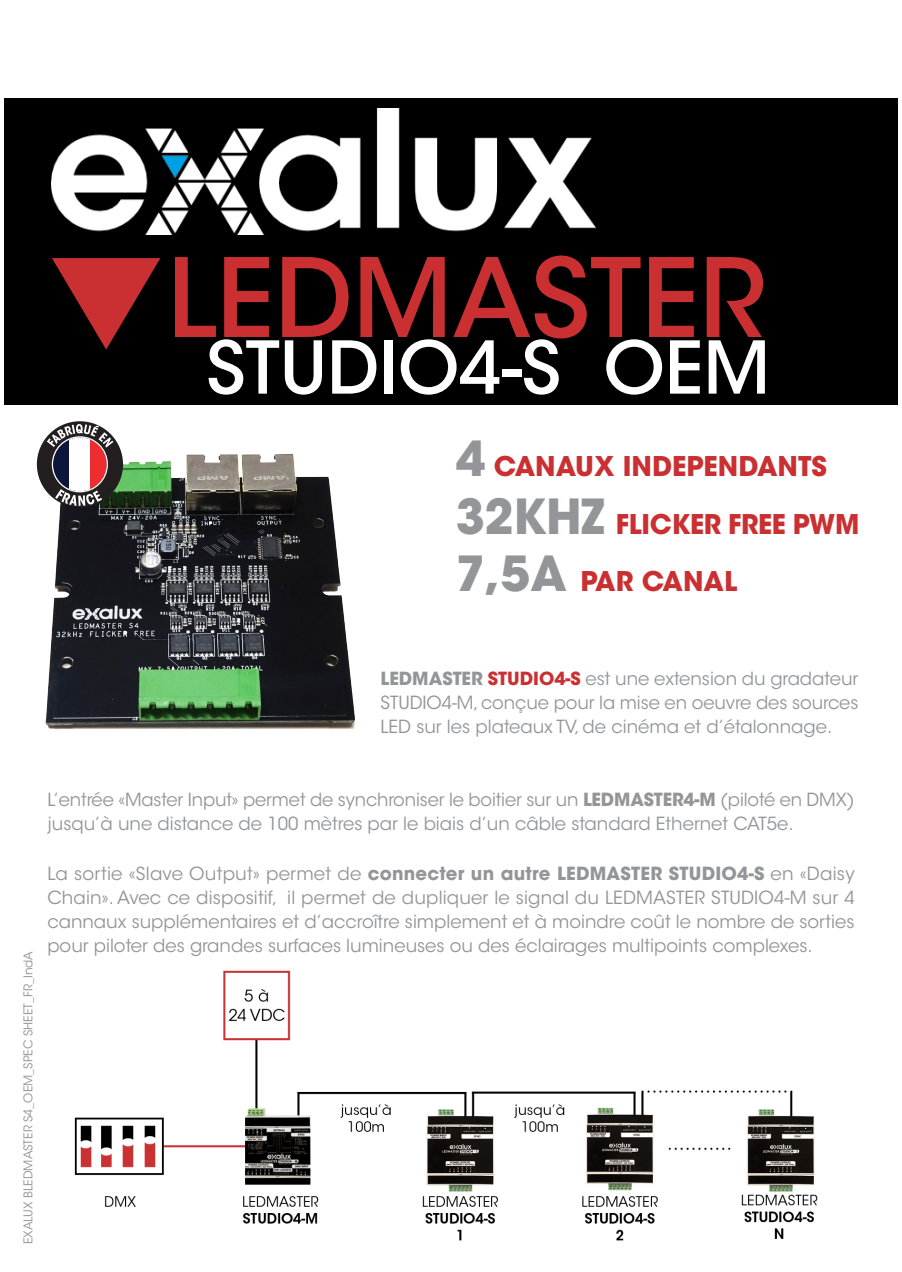
<style>
.page{position:relative;width:902px;height:1272px;background:#fff}
.page>*{position:absolute;margin:0;border:0;box-sizing:border-box;transform-origin:0 0}
.Accroches{font:500 108px "ITC Avant Garde Std";color:#ca3032}
.Accroches-2{font:500 72px "ITC Avant Garde Std";color:#fff}
.t1{font:700 27px "ITC Avant Garde Std";color:#ca3032}
.t2{font:18px/24px "ITC Avant Garde Std";color:#939598;text-align:justify}
.t3{font:12px "ITC Avant Garde Std";color:#939598}
.s1{font-size:48px;color:#939598}
.s2{font-weight:700}
.s3{font-weight:700;color:#ca3032}
</style>
<div class="page">
<img style="left:74px;top:970px;width:744px;height:271px">
<div style="left:4px;top:99px;width:893px;height:306px;background:#000"></div>
<img style="left:51px;top:109px;width:544px;height:126px">
<svg style="left:52px;top:258px;width:108px;height:91px"></svg>
<img style="left:36px;top:451px;width:319px;height:278px">
<div style="left:37px;top:421px;width:86px;height:86px;background:#231f20;border-radius:50%"></div>
<div style="left:43px;top:428px;width:73px;height:73px;border:10px solid #231f20;border-radius:50%"></div>
<svg style="left:47px;top:424px;width:66px;height:82px"></svg>
<p class="Accroches" style="left:167px;top:231px;width:599px">LEDMASTER</p>
<p class="Accroches-2" style="left:206px;top:323px;width:565px">STUDIO4-S OEM</p>
<p class="t1" style="left:456px;top:448px;width:372px"><span class="s1">4</span> CANAUX INDEPENDANTS</p>
<p class="t1" style="left:456px;top:506px;width:405px"><span class="s1">32KHZ</span> FLICKER FREE PWM</p>
<p class="t1" style="left:456px;top:564px;width:283px"><span class="s1">7,5A</span> PAR CANAL</p>
<p class="t2" style="left:380px;top:666px;width:479px"><span class="s2">LEDMASTER</span> <span class="s3">STUDIO4-S</span> est une extension du gradateur STUDIO4-M, conçue pour la mise en oeuvre des sources LED sur les plateaux TV, de cinéma et d’étalonnage.</p>
<p class="t3" style="left:21px;top:1244px;width:295px;rotate:-90deg">EXALUX BLEDMASTER S4_OEM_SPEC SHEET_FR_IndA</p>
<p class="t2" style="left:47px;top:788px;width:808px">L’entrée «Master Input» permet de synchroniser le boitier sur un <span class="s2">LEDMASTER4-M</span> (piloté en DMX) jusqu’à une distance de 100 mètres par le biais d’un câble standard Ethernet CAT5e.</p>
<p class="t2" style="left:47px;top:861px;width:809px">La sortie «Slave Output» permet de <span class="s2">connecter un autre LEDMASTER STUDIO4-S</span> en «Daisy Chain». Avec ce dispositif, il permet de dupliquer le signal du LEDMASTER STUDIO4-M sur 4 cannaux supplémentaires et d’accroître simplement et à moindre coût le nombre de sorties pour piloter des grandes surfaces lumineuses ou des éclairages multipoints complexes.</p>
</div>
